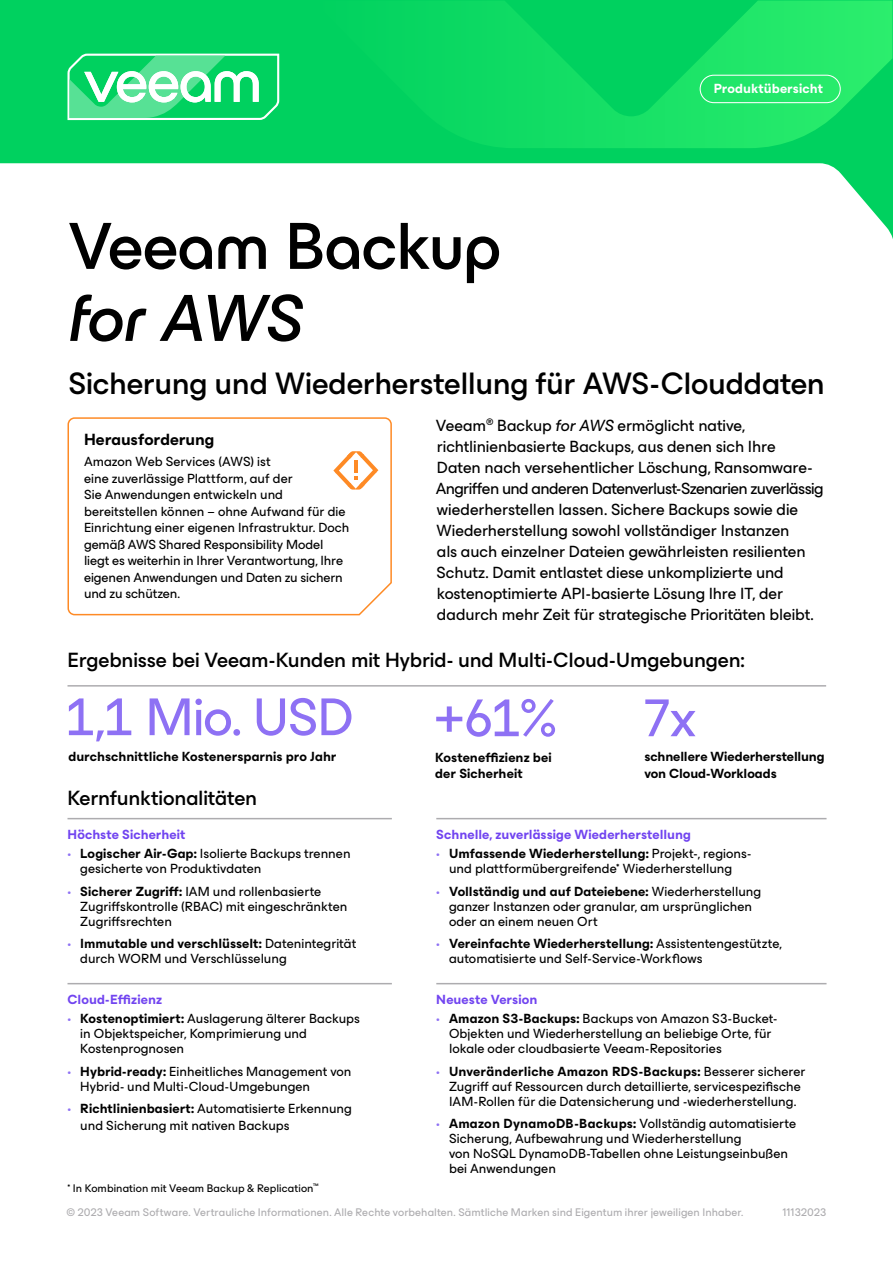
<style>
.page{position:relative;width:893px;height:1263px;background:#fff}
.page>*{position:absolute;margin:0;border:0;box-sizing:border-box;transform-origin:0 0}
.t1{font:500 67.5px "ES Build Full Bauhaus";letter-spacing:-.01em;color:#000}
.t2{font:italic 500 67.5px "ES Build Full Bauhaus";letter-spacing:-.025em;color:#000}
.t3{font:54px "ES Build Neutral";letter-spacing:-.015em;color:#8e71f4}
.t4{font:500 31.5px "ES Build Neutral";letter-spacing:-.01em;color:#000}
.t5{font:500 21px "ES Build Neutral";letter-spacing:-.005em;color:#000}
.t6{font:16.5px/21px "ES Build Neutral";letter-spacing:-.005em;color:#000}
.t7{font:700 16.5px "ES Build Neutral";letter-spacing:-.005em;color:#000}
.t8{font:13.5px/15px "ES Build Neutral";letter-spacing:.005em;color:#000}
.t9{font:700 13.5px/16.5px "ES Build Neutral";color:#000}
.t10{font:700 13.5px "ES Build Neutral";letter-spacing:.005em;color:#7144f0}
.t11{font:700 13.5px "ES Build Neutral";letter-spacing:.005em;color:#fff}
.t12{font:11.25px "ES Build Neutral";letter-spacing:.01em;color:#adacaf}
.t13{font:11.25px "ES Build Neutral";letter-spacing:.01em;color:#000}
.s1{font-style:italic}
.s2{font-weight:500;color:#8e71f4}
.s3{font-weight:700}
</style>
<div class="page">
<svg style="left:1px;top:1px;width:891px;height:235px"></svg>
<svg style="left:312px;top:1px;width:580px;height:147px;background:#0eda63"></svg>
<svg style="left:66px;top:53px;width:214px;height:68px"></svg>
<div style="left:700px;top:75px;width:141px;height:28px;border:1px solid #fff;border-radius:14px"></div>
<hr style="left:436px;top:818px;width:390px;height:1px;background:#adacaf">
<hr style="left:436px;top:983px;width:390px;height:1px;background:#adacaf">
<hr style="left:68px;top:818px;width:324px;height:1px;background:#adacaf">
<hr style="left:68px;top:983px;width:324px;height:1px;background:#adacaf">
<svg style="left:67px;top:417px;width:325px;height:199px"></svg>
<svg style="left:333px;top:451px;width:45px;height:39px"></svg>
<hr style="left:68px;top:685px;width:758px;height:2px;background:#adacaf">
<h1 class="t1" style="left:68px;top:193px;width:434px">Veeam Backup</h1>
<h1 class="t2" style="left:68px;top:265px;width:236px">for AWS</h1>
<p class="t11" style="left:714px;top:78px;width:111px">Produktübersicht</p>
<h3 class="t4" style="left:68px;top:358px;width:758px">Sicherung und Wiederherstellung für AWS-Clouddaten</h3>
<p class="t6" style="left:436px;top:413px;width:389px">Veeam<sup>®</sup> Backup <span class="s1">for AWS</span> ermöglicht native, richtlinienbasierte Backups, aus denen sich Ihre<br>Daten nach versehentlicher Löschung, Ransomware-Angriffen und anderen Datenverlust-Szenarien zuverlässig wiederherstellen lassen. Sichere Backups sowie die Wiederherstellung sowohl vollständiger Instanzen<br>als auch einzelner Dateien gewährleisten resilienten Schutz. Damit entlastet diese unkomplizierte und kostenoptimierte API-basierte Lösung Ihre IT, der dadurch mehr Zeit für strategische Prioritäten bleibt.</p>
<p class="t7" style="left:84px;top:426px;width:132px">Herausforderung</p>
<p class="t8" style="left:84px;top:452px;width:267px;line-height:16.5px">Amazon Web Services (AWS) ist<br>eine zuverlässige Plattform, auf der<br>Sie Anwendungen entwickeln und bereitstellen können – ohne Aufwand für die Einrichtung einer eigenen Infrastruktur. Doch gemäß AWS Shared Responsibility Model liegt es weiterhin in Ihrer Verantwortung, Ihre eigenen Anwendungen und Daten zu sichern und zu schützen.</p>
<h3 class="t5" style="left:68px;top:643px;width:679px">Ergebnisse bei Veeam-Kunden mit Hybrid- und Multi-Cloud-Umgebungen:</h3>
<h2 class="t3" style="left:65px;top:675px;width:290px">1,1 Mio. USD</h2>
<p class="t9" style="left:68px;top:747px;width:270px">durchschnittliche Kostenersparnis pro Jahr</p>
<h3 class="t5" style="left:68px;top:782px;width:191px">Kernfunktionalitäten</h3>
<p class="t10" style="left:68px;top:823px;width:120px">Höchste Sicherheit</p>
<p class="t8" style="left:80px;top:845px;width:272px;text-indent:-13px"><span class="s2">•</span> <span class="s3">Logischer Air-Gap:</span> Isolierte Backups trennen gesicherte von Produktivdaten</p>
<p class="t8" style="left:80px;top:882px;width:269px;text-indent:-13px"><span class="s2">•</span> <span class="s3">Sicherer Zugriff:</span> IAM und rollenbasierte<br>Zugriffskontrolle (RBAC) mit eingeschränkten<br>Zugriffsrechten</p>
<p class="t8" style="left:80px;top:935px;width:278px;text-indent:-13px"><span class="s2">•</span> <span class="s3">Immutable und verschlüsselt:</span> Datenintegrität durch WORM und Verschlüsselung</p>
<p class="t10" style="left:68px;top:988px;width:96px">Cloud-Effizienz</p>
<p class="t8" style="left:80px;top:1010px;width:281px;text-indent:-13px"><span class="s2">•</span> <span class="s3">Kostenoptimiert:</span> Auslagerung älterer Backups in Objektspeicher, Komprimierung und<br>Kostenprognosen</p>
<p class="t8" style="left:80px;top:1062px;width:273px;text-indent:-13px"><span class="s2">•</span> <span class="s3">Hybrid-ready:</span> Einheitliches Management von<br>Hybrid- und Multi-Cloud-Umgebungen</p>
<p class="t8" style="left:80px;top:1099px;width:273px;line-height:16.5px;text-indent:-13px"><span class="s2">•</span> <span class="s3">Richtlinienbasiert:</span> Automatisierte Erkennung und Sicherung mit nativen Backups</p>
<p class="t13" style="left:68px;top:1179px;width:253px">* In Kombination mit Veeam Backup &amp; Replication<sup>™</sup></p>
<h2 class="t3" style="left:435px;top:676px;width:122px">+61%</h2>
<p class="t9" style="left:435px;top:747px;width:118px">Kosteneffizienz bei der Sicherheit</p>
<h2 class="t3" style="left:642px;top:676px;width:56px">7x</h2>
<p class="t9" style="left:644px;top:747px;width:182px">schnellere Wiederherstellung von Cloud-Workloads</p>
<p class="t10" style="left:436px;top:823px;width:256px">Schnelle, zuverlässige Wiederherstellung</p>
<p class="t8" style="left:436px;top:845px;width:316px;text-align:center"><span class="s2">•</span> <span class="s3">Umfassende Wiederherstellung:</span> Projekt-, regions&shy;und plattformübergreifende* Wiederherstellung</p>
<p class="t8" style="left:449px;top:882px;width:314px;text-indent:-13px"><span class="s2">•</span> <span class="s3">Vollständig und auf Dateiebene:</span> Wiederherstellung ganzer Instanzen oder granular, am ursprünglichen oder an einem neuen Ort</p>
<p class="t8" style="left:449px;top:935px;width:334px;text-indent:-13px"><span class="s2">•</span> <span class="s3">Vereinfachte Wiederherstellung:</span> Assistentengestützte, automatisierte und Self-Service-Workflows</p>
<p class="t10" style="left:436px;top:988px;width:103px">Neueste Version</p>
<p class="t8" style="left:449px;top:1010px;width:330px;text-indent:-13px"><span class="s2">•</span> <span class="s3">Amazon S3-Backups:</span> Backups von Amazon S3-Bucket-<br>Objekten und Wiederherstellung an beliebige Orte, für lokale oder cloudbasierte Veeam-Repositories</p>
<p class="t8" style="left:436px;top:1062px;width:371px;text-align:center"><span class="s2">•</span> <span class="s3">Unveränderliche Amazon RDS-Backups:</span> Besserer sicherer<br>Zugriff auf Ressourcen durch detaillierte, servicespezifische<br>IAM-Rollen für die Datensicherung und -wiederherstellung.</p>
<p class="t8" style="left:449px;top:1115px;width:348px;text-indent:-13px"><span class="s2">•</span> <span class="s3">Amazon DynamoDB-Backups:</span> Vollständig automatisierte Sicherung, Aufbewahrung und Wiederherstellung<br>von NoSQL DynamoDB-Tabellen ohne Leistungseinbußen bei Anwendungen</p>
<p class="t12" style="left:66px;top:1204px;width:679px">© 2023 Veeam Software. Vertrauliche Informationen. Alle Rechte vorbehalten. Sämtliche Marken sind Eigentum ihrer jeweiligen Inhaber.</p>
<p class="t12" style="left:783px;top:1204px;width:45px">11132023</p>
</div>
